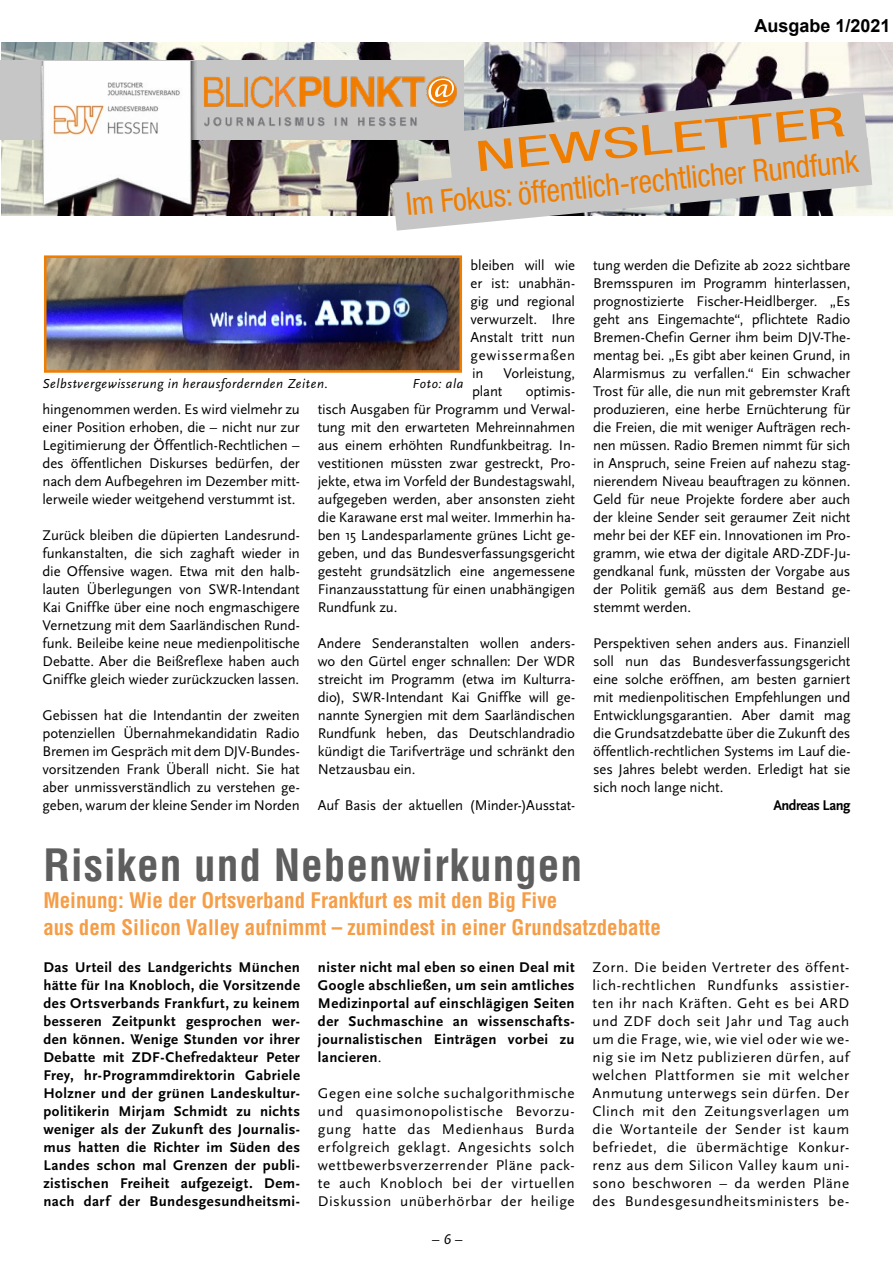
<style>
.page{position:relative;width:893px;height:1263px;background:#fff}
.page>*{position:absolute;margin:0;border:0;box-sizing:border-box;transform-origin:0 0}
.t1{font:700 condensed 43.5px "Helvetica";letter-spacing:.02em;color:#5f5e5e}
.t2{font:condensed 42px "Helvetica Neue";color:#ef7d00;scale:1.75 1}
.t3{font:condensed 31.5px "Helvetica Neue";color:#ef7d00}
.t4{font:700 condensed 21px/27px "Helvetica";color:#f59d47}
.t5{font:700 18px "Arial";color:#000}
.t6{font:14.7px/18px "Scala Sans";letter-spacing:-.005em;color:#000;text-align:justify}
.t7{font:700 14.7px/18px "Scala Sans";letter-spacing:.03em;color:#000;text-align:justify}
.t8{font:700 14.7px "Scala Sans";letter-spacing:-.03em;color:#000}
.t9{font:italic 14.7px "Scala Sans";color:#000}
.t10{font:italic 13.5px "Scala Sans";letter-spacing:.04em;color:#000}
.s1{font-weight:400}
</style>
<div class="page">
<img style="left:2px;top:42px;width:890px;height:173px">
<div style="left:0;top:61px;width:463px;height:79px;background:#c6c6c6"></div>
<img style="left:201px;top:69px;width:269px;height:75px">
<img style="left:40px;top:62px;width:157px;height:152px">
<svg style="left:392px;top:78px;width:480px;height:153px;background:#b8b7b6"></svg>
<img style="left:48px;top:259px;width:410px;height:110px">
<div style="left:44px;top:255px;width:418px;height:118px;border:3px solid #ef7d00"></div>
<p class="t5" style="left:754px;top:13px;width:138px">Ausgabe 1/2021</p>
<h2 class="t2" style="left:473px;top:131px;width:214px;rotate:-5deg">NEWSLETTER</h2>
<h3 class="t3" style="left:404px;top:188px;width:456px;rotate:-6deg">Im Fokus: öffentlich-rechtlicher Rundfunk</h3>
<p class="t6" style="left:470px;top:256px;width:106px">bleiben will wie er ist: unabhän&shy;gig und regional verwurzelt. Ihre Anstalt tritt nun gewissermaßen in</p>
<p class="t6" style="left:503px;top:364px;width:73px">Vorleistung,</p>
<p class="t10" style="left:43px;top:376px;width:287px">Selbstvergewisserung in herausfordernden Zeiten.</p>
<p class="t10" style="left:412px;top:376px;width:53px">Foto: ala</p>
<p class="t6" style="left:472px;top:382px;width:32px">plant</p>
<p class="t6" style="left:318px;top:382px;width:259px;text-indent:208px">optimis&shy;tisch Ausgaben für Programm und Verwal&shy;tung mit den erwarteten Mehreinnahmen aus einem erhöhten Rundfunkbeitrag. In&shy;vestitionen müssten zwar gestreckt, Pro&shy;jekte, etwa im Vorfeld der Bundestagswahl, aufgegeben werden, aber ansonsten zieht die Karawane erst mal weiter. Immerhin ha&shy;ben 15 Landesparlamente grünes Licht ge&shy;geben, und das Bundesverfassungsgericht gesteht grundsätzlich eine angemessene Finanzausstattung für einen unabhängigen Rundfunk zu.</p>
<p class="t6" style="left:318px;top:634px;width:259px">Andere Senderanstalten wollen anders&shy;wo den Gürtel enger schnallen: Der WDR streicht im Programm (etwa im Kulturra&shy;dio), SWR-Intendant Kai Gniffke will ge&shy;nannte Synergien mit dem Saarländischen Rundfunk heben, das Deutschlandradio kündigt die Tarifverträge und schränkt den Netzausbau ein.</p>
<p class="t6" style="left:318px;top:796px;width:259px">Auf Basis der aktuellen (Minder-)Ausstat-</p>
<p class="t6" style="left:43px;top:401px;width:259px">hingenommen werden. Es wird vielmehr zu einer Position erhoben, die – nicht nur zur Legitimierung der Öffentlich-Rechtlichen – des öffentlichen Diskurses bedürfen, der nach dem Aufbegehren im Dezember mitt&shy;lerweile wieder weitgehend verstummt ist.</p>
<p class="t6" style="left:43px;top:527px;width:259px">Zurück bleiben die düpierten Landesrund&shy;funkanstalten, die sich zaghaft wieder in die Offensive wagen. Etwa mit den halb&shy;lauten Überlegungen von SWR-Intendant Kai Gniffke über eine noch engmaschigere Vernetzung mit dem Saarländischen Rund&shy;funk. Beileibe keine neue medienpolitische Debatte. Aber die Beißreflexe haben auch Gniffke gleich wieder zurückzucken lassen.</p>
<p class="t6" style="left:43px;top:706px;width:259px">Gebissen hat die Intendantin der zweiten potenziellen Übernahmekandidatin Radio Bremen im Gespräch mit dem DJV-Bundes&shy;vorsitzenden Frank Überall nicht. Sie hat aber unmissverständlich zu verstehen ge&shy;geben, warum der kleine Sender im Norden</p>
<p class="t6" style="left:593px;top:257px;width:259px">tung werden die Defizite ab 2022 sichtbare Bremsspuren im Programm hinterlassen, prognostizierte Fischer-Heidlberger. „Es geht ans Eingemachte“, pflichtete Radio Bremen-Chefin Gerner ihm beim DJV-The&shy;mentag bei. „Es gibt aber keinen Grund, in Alarmismus zu verfallen.“ Ein schwacher Trost für alle, die nun mit gebremster Kraft produzieren, eine herbe Ernüchterung für die Freien, die mit weniger Aufträgen rech&shy;nen müssen. Radio Bremen nimmt für sich in Anspruch, seine Freien auf nahezu stag&shy;nierendem Niveau beauftragen zu können.<br>Geld für neue Projekte fordere aber auch der kleine Sender seit geraumer Zeit nicht mehr bei der KEF ein. Innovationen im Pro&shy;gramm, wie etwa der digitale ARD-ZDF-Ju&shy;gendkanal funk, müssten der Vorgabe aus der Politik gemäß aus dem Bestand ge&shy;stemmt werden.</p>
<p class="t6" style="left:593px;top:635px;width:259px">Perspektiven sehen anders aus. Finanziell soll nun das Bundesverfassungsgericht eine solche eröffnen, am besten garniert mit medienpolitischen Empfehlungen und Entwicklungsgarantien. Aber damit mag die Grundsatzdebatte über die Zukunft des öffentlich-rechtlichen Systems im Lauf die&shy;ses Jahres belebt werden. Erledigt hat sie sich noch lange nicht.</p>
<p class="t8" style="left:773px;top:797px;width:79px">Andreas Lang</p>
<h1 class="t1" style="left:43px;top:838px;width:540px">Risiken und Nebenwirkungen</h1>
<h3 class="t4" style="left:43px;top:886px;width:619px">Meinung: Wie der Ortsverband Frankfurt es mit den Big Five<br>aus dem Silicon Valley aufnimmt – zumindest in einer Grundsatzdebatte</h3>
<p class="t7" style="left:43px;top:959px;width:258px">Das Urteil des Landgerichts München hätte für Ina Knobloch, die Vorsitzende des Ortsverbands Frankfurt, zu keinem besseren Zeitpunkt gesprochen wer&shy;den können. Wenige Stunden vor ihrer Debatte mit ZDF-Chefredakteur Peter Frey, hr-Programmdirektorin Gabriele Holzner und der grünen Landeskultur&shy;politikerin Mirjam Schmidt zu nichts weniger als der Zukunft des Journalis&shy;mus hatten die Richter im Süden des Landes schon mal Grenzen der publi&shy;zistischen Freiheit aufgezeigt. Dem&shy;nach darf der Bundesgesundheitsmi-</p>
<p class="t7" style="left:318px;top:959px;width:258px">nister nicht mal eben so einen Deal mit Google abschließen, um sein amtliches Medizinportal auf einschlägigen Seiten der Suchmaschine an wissenschafts&shy;journalistischen Einträgen vorbei zu lancieren<span class="s1">.</span></p>
<p class="t6" style="left:593px;top:959px;width:258px">Zorn. Die beiden Vertreter des öffent&shy;lich-rechtlichen Rundfunks assistier&shy;ten ihr nach Kräften. Geht es bei ARD und ZDF doch seit Jahr und Tag auch um die Frage, wie, wie viel oder wie we&shy;nig sie im Netz publizieren dürfen, auf welchen Plattformen sie mit welcher Anmutung unterwegs sein dürfen. Der Clinch mit den Zeitungsverlagen um die Wortanteile der Sender ist kaum befriedet, die übermächtige Konkur&shy;renz aus dem Silicon Valley kaum uni&shy;sono beschworen – da werden Pläne des Bundesgesundheitsministers be-</p>
<p class="t6" style="left:318px;top:1085px;width:258px">Gegen eine solche suchalgorithmische und quasimonopolistische Bevorzu&shy;gung hatte das Medienhaus Burda erfolgreich geklagt. Angesichts solch wettbewerbsverzerrender Pläne pack&shy;te auch Knobloch bei der virtuellen Diskussion unüberhörbar der heilige</p>
<p class="t9" style="left:432px;top:1231px;width:33px">– 6 –</p>
</div>
